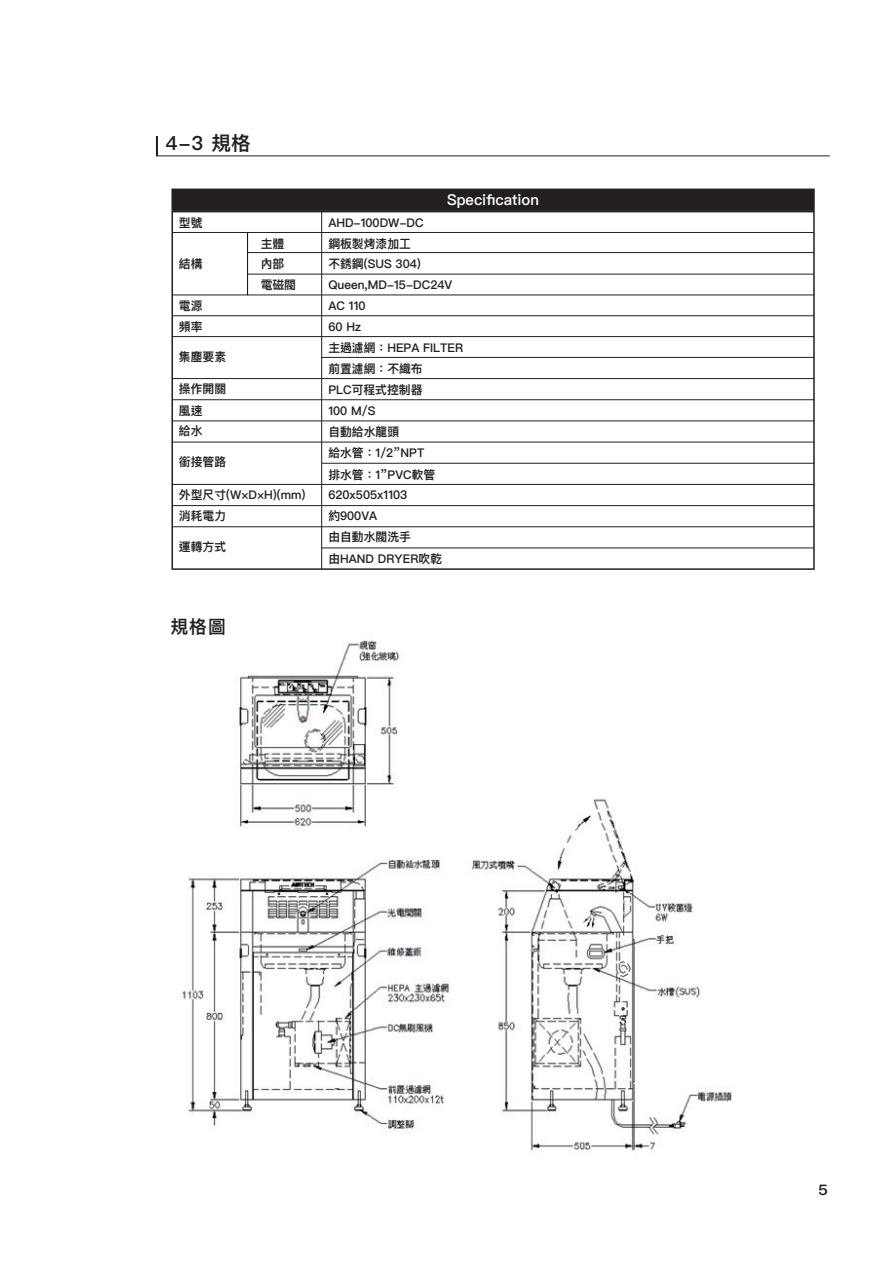
<style>
.page{position:relative;width:893px;height:1263px;background:#fff}
.page>*{position:absolute;margin:0;border:0;box-sizing:border-box;transform-origin:0 0}
.t1{font:600 19.5px "Ping Fang TC";color:#231f20}
.t2{font:600 18px "Ping Fang TC";color:#231f20}
.t3{font:600 15px "Ping Fang TC";color:#fff}
.t4{font:600 14.55px "Ping Fang TC";color:#231f20;scale:1.07 1}
.t5{font:600 12px/21.3px "Ping Fang TC";color:#231f20}
</style>
<div class="page">
<svg style="left:156px;top:155px;width:673px;height:2px"></svg>
<hr style="left:156px;top:136px;width:2px;height:20px;background:#231f20">
<div style="left:171px;top:211px;width:644px;height:359px;border:2px solid #231f20"></div>
<hr style="left:322px;top:357px;width:492px;height:1px;background:#231f20">
<hr style="left:172px;top:378px;width:642px;height:1px;background:#231f20">
<hr style="left:172px;top:399px;width:642px;height:1px;background:#231f20">
<hr style="left:172px;top:420px;width:642px;height:1px;background:#231f20">
<hr style="left:172px;top:442px;width:642px;height:1px;background:#231f20">
<hr style="left:322px;top:463px;width:492px;height:1px;background:#231f20">
<hr style="left:172px;top:484px;width:642px;height:1px;background:#231f20">
<hr style="left:172px;top:505px;width:642px;height:1px;background:#231f20">
<hr style="left:172px;top:526px;width:642px;height:1px;background:#231f20">
<hr style="left:322px;top:547px;width:492px;height:1px;background:#231f20">
<hr style="left:172px;top:336px;width:642px;height:1px;background:#231f20">
<hr style="left:172px;top:315px;width:642px;height:1px;background:#231f20">
<hr style="left:172px;top:295px;width:642px;height:1px;background:#231f20">
<hr style="left:248px;top:274px;width:566px;height:1px;background:#231f20">
<hr style="left:172px;top:232px;width:642px;height:1px;background:#231f20">
<hr style="left:248px;top:252px;width:566px;height:1px;background:#231f20">
<hr style="left:321px;top:212px;width:1px;height:357px;background:#231f20">
<hr style="left:247px;top:233px;width:1px;height:62px;background:#030303">
<img style="left:182px;top:640px;width:550px;height:511px">
<div style="left:171px;top:189px;width:644px;height:22px;background:#231f20;border:2px solid #231f20"></div>
<hr style="left:71px;top:792px;width:23px;height:2px;background:#ee1d23">
<hr style="left:82px;top:793px;width:2px;height:30px;background:#ee1d23">
<hr style="left:38px;top:792px;width:23px;height:2px;background:#ee1d23">
<hr style="left:49px;top:483px;width:1px;height:130px;background:#ee1d23">
<hr style="left:49px;top:659px;width:1px;height:134px;background:#ee1d23">
<h1 class="t1" style="left:166px;top:132px;width:86px">4-3 規格</h1>
<p class="t5" style="left:179px;top:212px;width:25px">型號</p>
<p class="t5" style="left:328px;top:212px;width:97px">AHD-100DW-DC</p>
<p class="t3" style="left:447px;top:191px;width:93px">Specification</p>
<p class="t5" style="left:261px;top:233px;width:25px">主體</p>
<p class="t5" style="left:261px;top:275px;width:37px">電磁閥</p>
<p class="t5" style="left:328px;top:233px;width:84px">鋼板製烤漆加工</p>
<p class="t5" style="left:179px;top:253px;width:25px">結構</p>
<p class="t5" style="left:261px;top:253px;width:25px">內部</p>
<p class="t5" style="left:328px;top:253px;width:94px">不銹鋼(SUS 304)</p>
<p class="t5" style="left:328px;top:275px;width:125px">Queen,MD-15-DC24V</p>
<p class="t5" style="left:179px;top:296px;width:25px;line-height:20.5px">電源頻率</p>
<p class="t5" style="left:179px;top:347px;width:49px">集塵要素</p>
<p class="t5" style="left:179px;top:378px;width:49px">操作開關風速<br>給水</p>
<p class="t5" style="left:179px;top:451px;width:49px">銜接管路</p>
<p class="t5" style="left:179px;top:485px;width:128px">外型尺寸(W×D×H)(mm)消耗電力</p>
<p class="t5" style="left:179px;top:537px;width:49px">運轉方式</p>
<h2 class="t2" style="left:170px;top:616px;width:57px">規格圖</h2>
<p class="t5" style="left:328px;top:296px;width:136px;line-height:20.9px">AC 110<br>60 Hz<br>主過濾網：HEPA FILTER</p>
<p class="t5" style="left:328px;top:358px;width:109px">前置濾網：不織布<br>PLC可程式控制器<br>100 M/S<br>自動給水龍頭<br>給水管：1/2”NPT排水管：1”PVC軟管</p>
<p class="t5" style="left:328px;top:485px;width:115px">620x505x1103約900VA<br>由自動水閥洗手由HAND DRYER吹乾</p>
<p class="t4" style="left:818px;top:1181px;width:10px">5</p>
</div>
